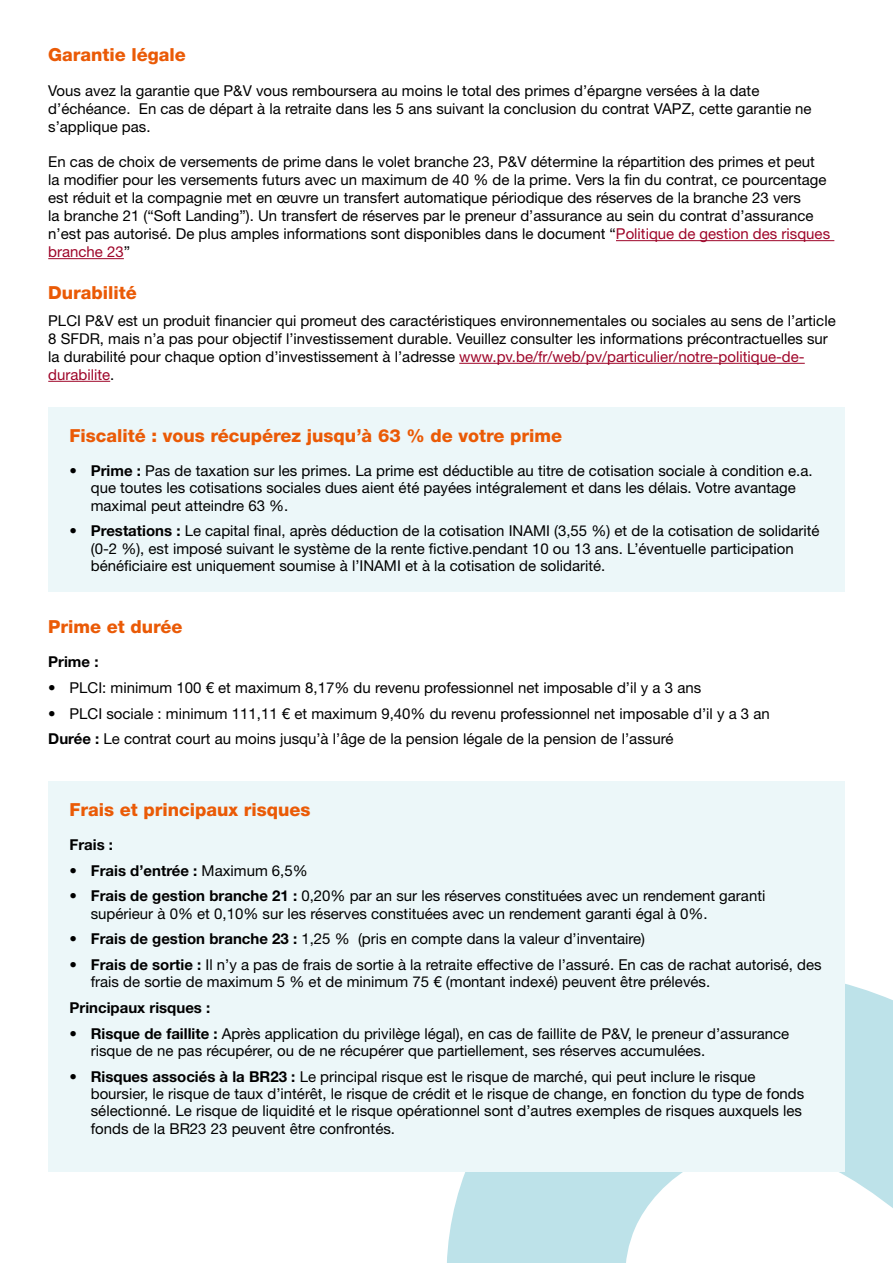
<style>
.page{position:relative;width:893px;height:1263px;background:#fff}
.page>*{position:absolute;margin:0;border:0;box-sizing:border-box;transform-origin:0 0}
.t1{font:800 18px "Helvetica Neue LT Std";color:#ea5a06}
.t2{font:15px/18px "Helvetica Neue LT Std";color:#000}
.t3{font:700 15px "Helvetica Neue LT Std";color:#000}
.s1{color:#9e0529}
.s2{font-weight:700}
.s3{font-weight:400}
</style>
<div class="page">
<svg style="left:447px;top:984px;width:446px;height:279px;fill:#bde2e9"></svg>
<hr style="left:459px;top:363px;width:346px;height:1px;background:#9e0529">
<hr style="left:48px;top:381px;width:62px;height:1px;background:#9e0529">
<div style="left:48px;top:408px;width:797px;height:184px;background:#ecf7f9"></div>
<div style="left:48px;top:781px;width:797px;height:391px;background:#ecf7f9"></div>
<hr style="left:616px;top:240px;width:218px;height:1px;background:#9e0529">
<hr style="left:48px;top:258px;width:76px;height:1px;background:#9e0529">
<p class="t1" style="left:48px;top:44px;width:139px">Garantie légale</p>
<p class="t2" style="left:48px;top:82px;width:765px">Vous avez la garantie que P&amp;V vous remboursera au moins le total des primes d’épargne versées à la date d’échéance. En cas de départ à la retraite dans les 5 ans suivant la conclusion du contrat VAPZ, cette garantie ne s’applique pas.</p>
<p class="t2" style="left:48px;top:153px;width:783px">En cas de choix de versements de prime dans le volet branche 23, P&amp;V détermine la répartition des primes et peut<br>la modifier pour les versements futurs avec un maximum de 40 % de la prime. Vers la fin du contrat, ce pourcentage est réduit et la compagnie met en œuvre un transfert automatique périodique des réserves de la branche 23 vers<br>la branche 21 (“Soft Landing”). Un transfert de réserves par le preneur d’assurance au sein du contrat d’assurance n’est pas autorisé. De plus amples informations sont disponibles dans le document “<span class="s1">Politique de gestion des risques branche 23</span>”</p>
<p class="t1" style="left:48px;top:282px;width:90px">Durabilité</p>
<p class="t2" style="left:48px;top:311px;width:789px">PLCI P&amp;V est un produit financier qui promeut des caractéristiques environnementales ou sociales au sens de l’article 8 SFDR, mais n’a pas pour objectif l’investissement durable. Veuillez consulter les informations précontractuelles sur la durabilité pour chaque option d’investissement à l’adresse <span class="s1">www.pv.be/fr/web/pv/particulier/notre-politique-de&shy;durabilite</span>.</p>
<p class="t1" style="left:70px;top:425px;width:494px">Fiscalité : vous récupérez jusqu’à 63 % de votre prime</p>
<p class="t2" style="left:91px;top:462px;width:723px;line-height:17.2px;text-indent:-21px">• <span class="s2">Prime :</span> Pas de taxation sur les primes. La prime est déductible au titre de cotisation sociale à condition e.a. que toutes les cotisations sociales dues aient été payées intégralement et dans les délais. Votre avantage maximal peut atteindre 63 %.</p>
<p class="t2" style="left:91px;top:522px;width:730px;line-height:17.2px;text-indent:-21px">• <span class="s2">Prestations :</span> Le capital final, après déduction de la cotisation INAMI (3,55 %) et de la cotisation de solidarité (0-2 %), est imposé suivant le système de la rente fictive.pendant 10 ou 13 ans. L’éventuelle participation bénéficiaire est uniquement soumise à l’INAMI et à la cotisation de solidarité.</p>
<p class="t1" style="left:48px;top:616px;width:136px">Prime et durée</p>
<p class="t3" style="left:48px;top:652px;width:52px">Prime :</p>
<p class="t2" style="left:48px;top:678px;width:654px">• PLCI: minimum 100 € et maximum 8,17% du revenu professionnel net imposable d’il y a 3 ans</p>
<p class="t2" style="left:48px;top:700px;width:723px;line-height:25.8px">• PLCI sociale : minimum 111,11 € et maximum 9,40% du revenu professionnel net imposable d’il y a 3 an<br><span class="s2">Durée :</span> Le contrat court au moins jusqu’à l’âge de la pension légale de la pension de l’assuré</p>
<p class="t1" style="left:70px;top:798px;width:243px">Frais et principaux risques</p>
<p class="t3" style="left:70px;top:835px;width:45px">Frais :</p>
<p class="t3" style="left:70px;top:861px;width:240px"><span class="s3">•</span> Frais d’entrée : <span class="s3">Maximum 6,5%</span></p>
<p class="t2" style="left:91px;top:887px;width:676px;line-height:17.2px;text-indent:-21px">• <span class="s2">Frais de gestion branche 21 :</span> 0,20% par an sur les réserves constituées avec un rendement garanti supérieur à 0% et 0,10% sur les réserves constituées avec un rendement garanti égal à 0%.</p>
<p class="t2" style="left:70px;top:930px;width:577px">• <span class="s2">Frais de gestion branche 23 :</span> 1,25 % (pris en compte dans la valeur d’inventaire)</p>
<p class="t2" style="left:91px;top:956px;width:732px;line-height:17.2px;text-indent:-21px">• <span class="s2">Frais de sortie :</span> Il n’y a pas de frais de sortie à la retraite effective de l’assuré. En cas de rachat autorisé, des frais de sortie de maximum 5 % et de minimum 75 € (montant indexé) peuvent être prélevés.</p>
<p class="t3" style="left:70px;top:998px;width:142px">Principaux risques :</p>
<p class="t2" style="left:91px;top:1025px;width:700px;line-height:17.2px;text-indent:-21px">• <span class="s2">Risque de faillite :</span> Après application du privilège légal), en cas de faillite de P&amp;V, le preneur d’assurance risque de ne pas récupérer, ou de ne récupérer que partiellement, ses réserves accumulées.</p>
<p class="t2" style="left:91px;top:1068px;width:715px;line-height:17.2px;text-indent:-21px">• <span class="s2">Risques associés à la BR23 :</span> Le principal risque est le risque de marché, qui peut inclure le risque boursier, le risque de taux d’intérêt, le risque de crédit et le risque de change, en fonction du type de fonds sélectionné. Le risque de liquidité et le risque opérationnel sont d’autres exemples de risques auxquels les fonds de la BR23 23 peuvent être confrontés.</p>
</div>
